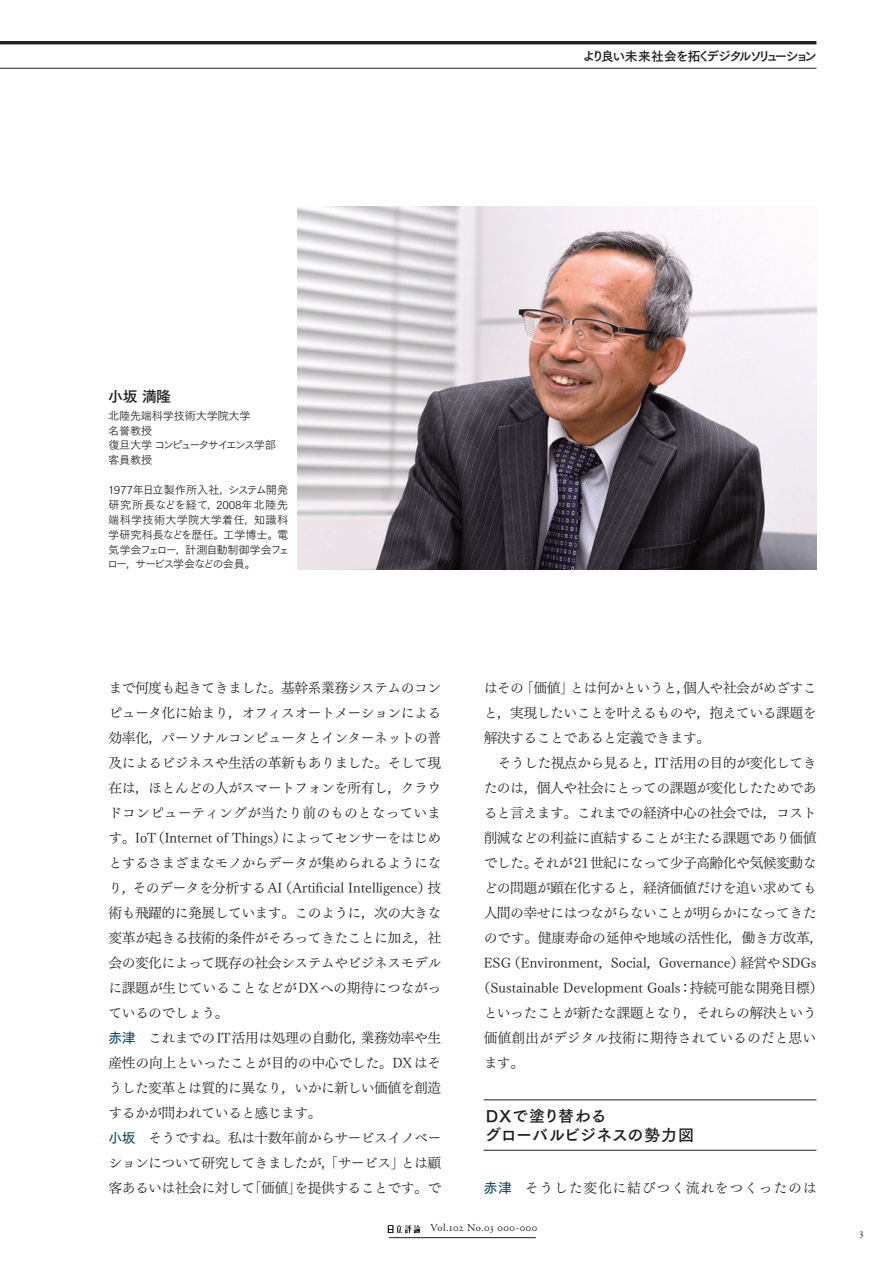
<style>
.page{position:relative;width:893px;height:1263px;background:#fff}
.page>*{position:absolute;margin:0;border:0;box-sizing:border-box;transform-origin:0 0}
.t1{font:15.9px/19.2px "Tsuku Go Pro B";letter-spacing:.025em;color:#231f20}
.t2{font:14.85px "Tsuku Go Pro B";color:#231f20}
.t3{font:13.8px/25px "Tsuku Min Pro R";letter-spacing:-.04em;color:#231f20}
.t4{font:13.8px "Tsuku Min Pro R";color:#231f20}
.t5{font:13.8px "Tsuku Min Pro R";letter-spacing:-.015em;color:#231f20}
.t6{font:13.8px "Tsuku Min Pro R";letter-spacing:.005em;color:#231f20}
.t7{font:13.8px "Tsuku Min Pro R";letter-spacing:.06em;color:#231f20}
.t8{font:12.75px "Tsuku Go Pro B";letter-spacing:-.13em;color:#231f20}
.t9{font:11.1px/14.9px "Tsuku Go Pro R";letter-spacing:-.02em;color:#231f20}
.t10{font:10.65px "Adobe Garamond Pro";letter-spacing:.045em;color:#231f20}
.s1{font-family:"Tsuku Go Pro D";color:#004358}
</style>
<div class="page">
<hr style="left:0;top:41px;width:816px;height:3px;background:#231f20">
<hr style="left:0;top:68px;width:816px;height:1px;background:#231f20">
<svg style="left:388px;top:1225px;width:32px;height:8px"></svg>
<hr style="left:389px;top:1237px;width:147px;height:1px;background:#231f20">
<hr style="left:484px;top:1099px;width:332px;height:1px;background:#231f20">
<hr style="left:484px;top:1150px;width:332px;height:1px;background:#231f20">
<img style="left:297px;top:206px;width:519px;height:364px">
<p class="t8" style="left:582px;top:45px;width:236px">より良い未来社会を拓くデジタルソリューション</p>
<p class="t2" style="left:108px;top:383px;width:64px">小坂 満隆</p>
<p class="t9" style="left:108px;top:407px;width:169px">北陸先端科学技術大学院大学<br>名誉教授<br>復旦大学 コンピュータサイエンス学部客員教授</p>
<p class="t9" style="left:107px;top:481px;width:184px">1977年日立製作所入社，システム開発研究所長などを経て，2008年北陸先端科学技術大学院大学着任，知識科学研究科長などを歴任。工学博士。電気学会フェロー，計測自動制御学会フェロー，サービス学会などの会員。</p>
<p class="t3" style="left:108px;top:674px;width:334px">まで何度も起きてきました。基幹系業務システムのコンピュータ化に始まり，オフィスオートメーションによる効率化，パーソナルコンピュータとインターネットの普及によるビジネスや生活の革新もありました。そして現在は，ほとんどの人がスマートフォンを所有し，クラウドコンピューティングが当たり前のものとなっています。IoT（Internet of Things）によってセンサーをはじめとするさまざまなモノからデータが集められるようになり，そのデータを分析するAI（Artificial Intelligence）技術も飛躍的に発展しています。このように，次の大きな変革が起きる技術的条件がそろってきたことに加え，社会の変化によって既存の社会システムやビジネスモデルに課題が生じていることなどがDXへの期待につながっているのでしょう。<br><span class="s1">赤津</span>　これまでのIT活用は処理の自動化，業務効率や生産性の向上といったことが目的の中心でした。DXはそうした変革とは質的に異なり，いかに新しい価値を創造するかが問われていると感じます。<br><span class="s1">小坂</span>　そうですね。私は十数年前からサービスイノベーションについて研究してきましたが，「サービス」とは顧客あるいは社会に対して「価値」を提供することです。で</p>
<p class="t3" style="left:484px;top:674px;width:334px;text-align:justify">はその「価値」とは何かというと，個人や社会がめざすこと，実現したいことを叶えるものや，抱えている課題を解決することであると定義できます。</p>
<p class="t3" style="left:497px;top:749px;width:320px">そうした視点から見ると，IT活用の目的が変化してき</p>
<p class="t3" style="left:484px;top:774px;width:334px">たのは，個人や社会にとっての課題が変化したためであ</p>
<p class="t3" style="left:484px;top:799px;width:334px">ると言えます。これまでの経済中心の社会では，コスト</p>
<p class="t3" style="left:484px;top:823px;width:334px">削減などの利益に直結することが主たる課題であり価値</p>
<p class="t3" style="left:484px;top:848px;width:334px">でした。それが21世紀になって少子高齢化や気候変動な</p>
<p class="t3" style="left:484px;top:873px;width:334px">どの問題が顕在化すると，経済価値だけを追い求めても</p>
<p class="t3" style="left:484px;top:898px;width:334px">人間の幸せにはつながらないことが明らかになってきた</p>
<p class="t5" style="left:484px;top:925px;width:341px">のです。健康寿命の延伸や地域の活性化，働き方改革，</p>
<p class="t4" style="left:484px;top:950px;width:334px">ESG（Environment，Social，Governance）経営やSDGs</p>
<p class="t4" style="left:477px;top:975px;width:348px">（Sustainable Development Goals：持続可能な開発目標）</p>
<p class="t3" style="left:484px;top:998px;width:334px">といったことが新たな課題となり，それらの解決という</p>
<p class="t6" style="left:484px;top:1025px;width:334px">価値創出がデジタル技術に期待されているのだと思い</p>
<p class="t3" style="left:484px;top:1048px;width:42px">ます。</p>
<p class="t1" style="left:485px;top:1104px;width:211px">DXで塗り替わる<br>グローバルビジネスの勢力図</p>
<p class="t7" style="left:484px;top:1175px;width:334px"><span class="s1">赤津</span>　そうした変化に結びつく流れをつくったのは</p>
<p class="t10" style="left:431px;top:1221px;width:108px">Vol.102 No.03 000-000</p>
<p class="t10" style="left:859px;top:1226px;width:6px">3</p>
</div>
